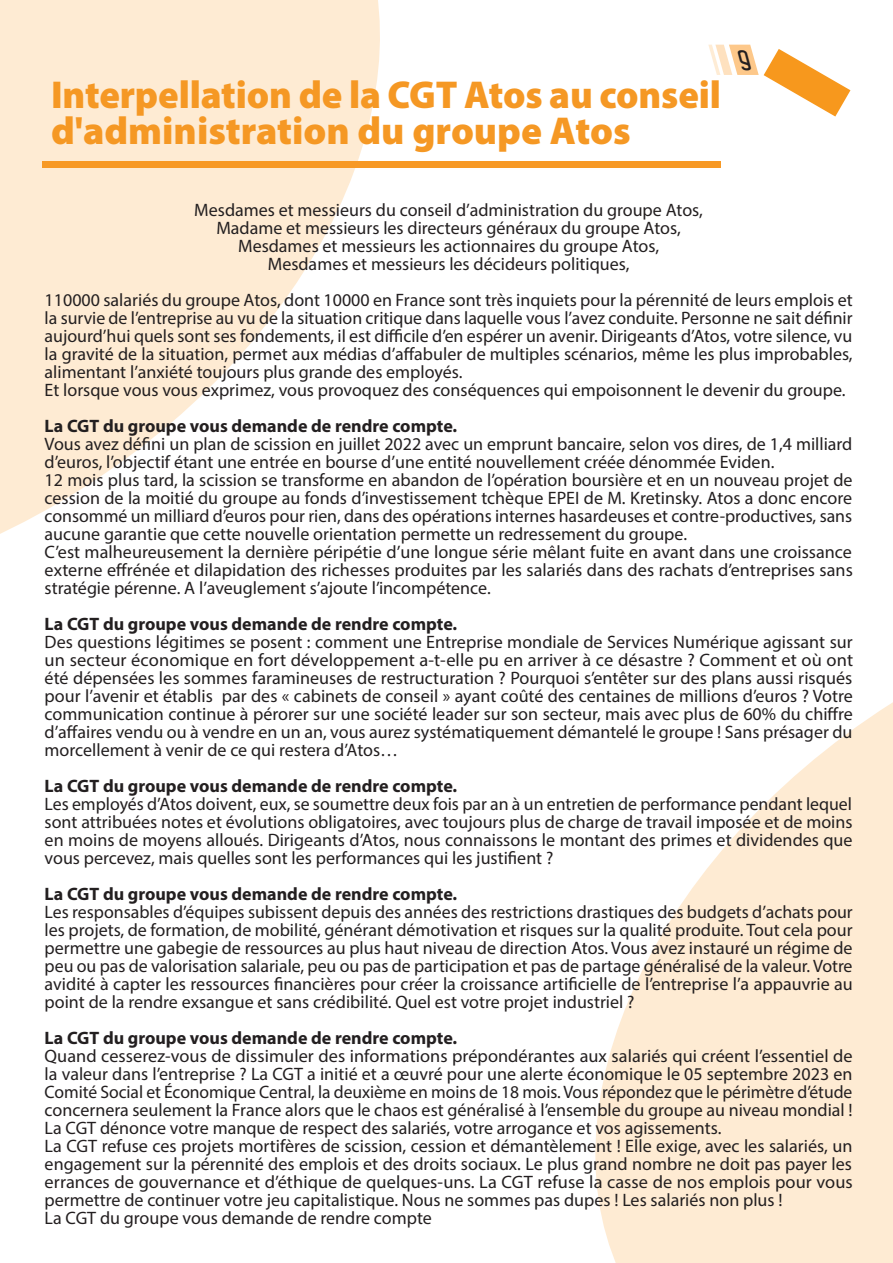
<style>
.page{position:relative;width:893px;height:1263px;background:#fff}
.page>*{position:absolute;margin:0;border:0;box-sizing:border-box;transform-origin:0 0}
.t1{font:900 39px/36px "Myriad Pro";letter-spacing:-.005em;color:#f59824}
.t2{font:italic 600 27px "Aldo";color:#231f20}
.t3{font:18px/18px "Myriad Pro";color:#231f20}
.t4{font:700 18px "Myriad Pro";color:#231f20}
</style>
<div class="page">
<svg style="left:0;top:0;width:380px;height:534px;fill:#feebd3"></svg>
<svg style="left:708px;top:45px;width:142px;height:72px"></svg>
<svg style="left:595px;top:702px;width:298px;height:561px;fill:#feebd3"></svg>
<div style="left:43px;top:161px;width:678px;height:7px;background:#f79925"></div>
<h1 class="t1" style="left:51px;top:75px;width:671px">Interpellation de la CGT Atos au conseil d'administration du groupe Atos</h1>
<h2 class="t2" style="left:742px;top:45px;width:22px">9</h2>
<p class="t3" style="left:194px;top:201px;width:510px;text-align:center">Mesdames et messieurs du conseil d’administration du groupe Atos, Madame et messieurs les directeurs généraux du groupe Atos, Mesdames et messieurs les actionnaires du groupe Atos,<br>Mesdames et messieurs les décideurs politiques,</p>
<p class="t3" style="left:45px;top:291px;width:810px">110000 salariés du groupe Atos, dont 10000 en France sont très inquiets pour la pérennité de leurs emplois et la survie de l’entreprise au vu de la situation critique dans laquelle vous l’avez conduite. Personne ne sait définir aujourd’hui quels sont ses fondements, il est difficile d’en espérer un avenir. Dirigeants d’Atos, votre silence, vu la gravité de la situation, permet aux médias d’affabuler de multiples scénarios, même les plus improbables, alimentant l’anxiété toujours plus grande des employés.<br>Et lorsque vous vous exprimez, vous provoquez des conséquences qui empoisonnent le devenir du groupe.</p>
<p class="t4" style="left:45px;top:414px;width:414px">La CGT du groupe vous demande de rendre compte.</p>
<p class="t3" style="left:45px;top:435px;width:810px">Vous avez défini un plan de scission en juillet 2022 avec un emprunt bancaire, selon vos dires, de 1,4 milliard d’euros, l’objectif étant une entrée en bourse d’une entité nouvellement créée dénommée Eviden.<br>12 mois plus tard, la scission se transforme en abandon de l’opération boursière et en un nouveau projet de cession de la moitié du groupe au fonds d’investissement tchèque EPEI de M. Kretinsky. Atos a donc encore consommé un milliard d’euros pour rien, dans des opérations internes hasardeuses et contre-productives, sans aucune garantie que cette nouvelle orientation permette un redressement du groupe.<br>C’est malheureusement la dernière péripétie d’une longue série mêlant fuite en avant dans une croissance externe effrénée et dilapidation des richesses produites par les salariés dans des rachats d’entreprises sans stratégie pérenne. A l’aveuglement s’ajoute l’incompétence.</p>
<p class="t4" style="left:45px;top:612px;width:414px">La CGT du groupe vous demande de rendre compte.</p>
<p class="t3" style="left:45px;top:633px;width:810px;text-align:justify">Des questions légitimes se posent : comment une Entreprise mondiale de Services Numérique agissant sur un secteur économique en fort développement a-t-elle pu en arriver à ce désastre ? Comment et où ont été dépensées les sommes faramineuses de restructuration ? Pourquoi s’entêter sur des plans aussi risqués pour l’avenir et établis par des « cabinets de conseil » ayant coûté des centaines de millions d’euros ? Votre communication continue à pérorer sur une société leader sur son secteur, mais avec plus de 60% du chiffre d’affaires vendu ou à vendre en un an, vous aurez systématiquement démantelé le groupe ! Sans présager du morcellement à venir de ce qui restera d’Atos…</p>
<p class="t4" style="left:45px;top:774px;width:414px">La CGT du groupe vous demande de rendre compte.</p>
<p class="t3" style="left:45px;top:795px;width:809px;text-align:justify">Les employés d’Atos doivent, eux, se soumettre deux fois par an à un entretien de performance pendant lequel sont attribuées notes et évolutions obligatoires, avec toujours plus de charge de travail imposée et de moins en moins de moyens alloués. Dirigeants d’Atos, nous connaissons le montant des primes et dividendes que vous percevez, mais quelles sont les performances qui les justifient ?</p>
<p class="t4" style="left:45px;top:882px;width:414px">La CGT du groupe vous demande de rendre compte.</p>
<p class="t3" style="left:45px;top:903px;width:810px;text-align:justify">Les responsables d’équipes subissent depuis des années des restrictions drastiques des budgets d’achats pour les projets, de formation, de mobilité, générant démotivation et risques sur la qualité produite. Tout cela pour permettre une gabegie de ressources au plus haut niveau de direction Atos. Vous avez instauré un régime de peu ou pas de valorisation salariale, peu ou pas de participation et pas de partage généralisé de la valeur. Votre avidité à capter les ressources financières pour créer la croissance artificielle de l’entreprise l’a appauvrie au point de la rendre exsangue et sans crédibilité. Quel est votre projet industriel ?</p>
<p class="t4" style="left:45px;top:1026px;width:414px">La CGT du groupe vous demande de rendre compte.</p>
<p class="t3" style="left:45px;top:1047px;width:810px">Quand cesserez-vous de dissimuler des informations prépondérantes aux salariés qui créent l’essentiel de la valeur dans l’entreprise ? La CGT a initié et a œuvré pour une alerte économique le 05 septembre 2023 en Comité Social et Économique Central, la deuxième en moins de 18 mois. Vous répondez que le périmètre d’étude concernera seulement la France alors que le chaos est généralisé à l’ensemble du groupe au niveau mondial !<br>La CGT dénonce votre manque de respect des salariés, votre arrogance et vos agissements.<br>La CGT refuse ces projets mortifères de scission, cession et démantèlement ! Elle exige, avec les salariés, un engagement sur la pérennité des emplois et des droits sociaux. Le plus grand nombre ne doit pas payer les errances de gouvernance et d’éthique de quelques-uns. La CGT refuse la casse de nos emplois pour vous permettre de continuer votre jeu capitalistique. Nous ne sommes pas dupes ! Les salariés non plus !<br>La CGT du groupe vous demande de rendre compte</p>
</div>
